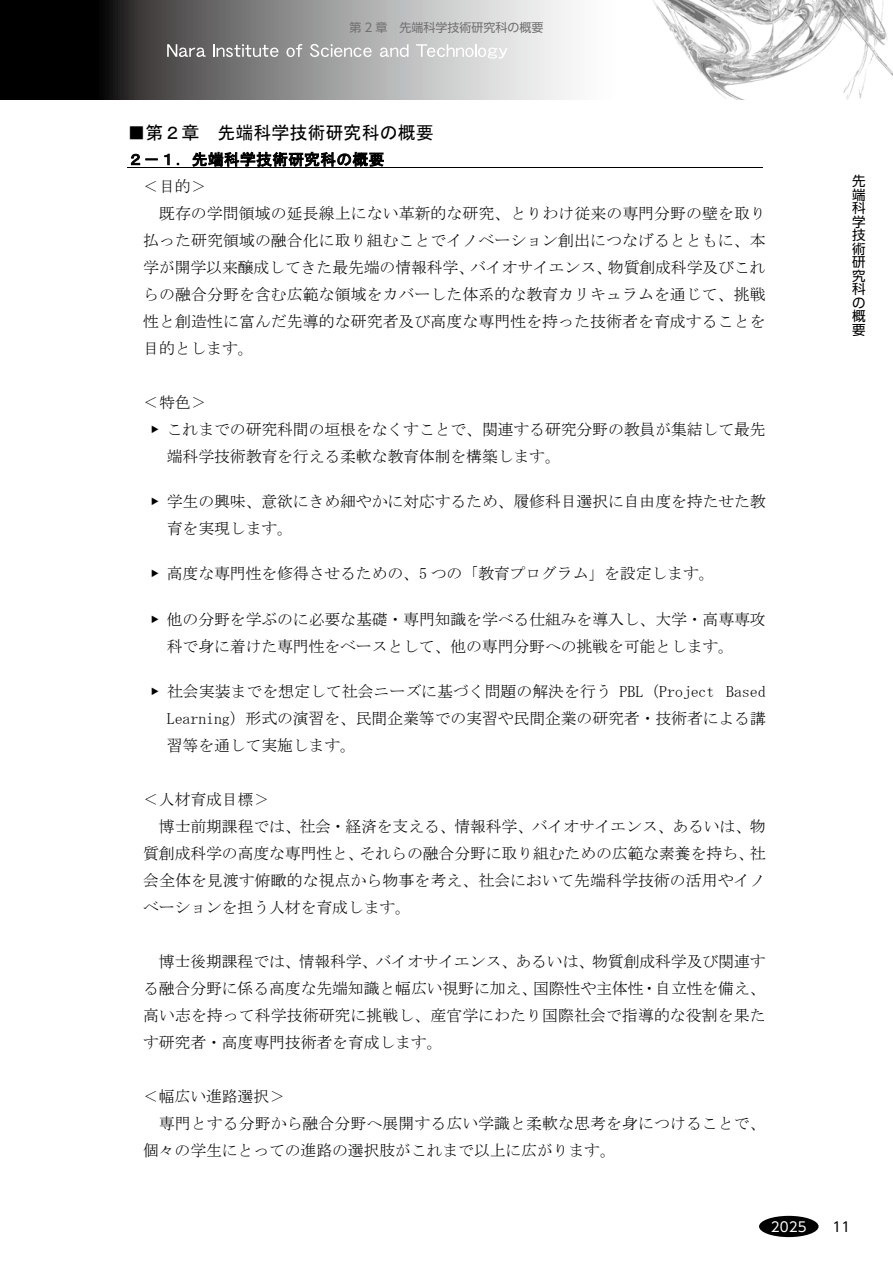
<style>
.page{position:relative;width:893px;height:1263px;background:#fff}
.page>*{position:absolute;margin:0;border:0;box-sizing:border-box;transform-origin:0 0}
.t1{font:18px "MS Gothic";color:#000}
.t2{font:15.9px/27px "MS Mincho";letter-spacing:-.005em;color:#000}
.t3{font:15.6px "MS Gothic";letter-spacing:.015em;color:#000}
.t4{font:13.5px/13.5px "UD Shin Go Pr 6";color:#000;text-align:justify}
.t5{font:13.5px "UD Shin Go Pr 6";color:#fff}
.t6{font:12px "UD Shin Go Pr 6";color:#727171}
</style>
<div class="page">
<hr style="left:128px;top:167px;width:635px;height:1px;background:#000">
<svg style="left:1px;top:0;width:570px;height:99px"></svg>
<img style="left:653px;top:0;width:240px;height:99px">
<svg style="left:167px;top:44px;width:39px;height:13px"></svg>
<svg style="left:213px;top:44px;width:66px;height:13px"></svg>
<svg style="left:286px;top:44px;width:16px;height:13px"></svg>
<svg style="left:310px;top:44px;width:62px;height:13px"></svg>
<svg style="left:380px;top:44px;width:28px;height:13px"></svg>
<svg style="left:416px;top:44px;width:92px;height:15px"></svg>
<hr style="left:0;top:0;width:1px;height:99px;background:#000">
<div style="left:759px;top:1216px;width:60px;height:21px;background:#000;border-radius:50%"></div>
<p class="t6" style="left:349px;top:18px;width:195px">第 2 章　先端科学技術研究科の概要</p>
<p class="t1" style="left:128px;top:124px;width:308px">■第２章 先端科学技術研究科の概要</p>
<p class="t3" style="left:128px;top:151px;width:258px">２－１．先端科学技術研究科の概要</p>
<p class="t2" style="left:143px;top:173px;width:65px">＜目的＞</p>
<p class="t2" style="left:159px;top:200px;width:608px">既存の学問領域の延長線上にない革新的な研究、とりわけ従来の専門分野の壁を取り</p>
<p class="t2" style="left:143px;top:227px;width:624px">払った研究領域の融合化に取り組むことでイノベーション創出につなげるとともに、本</p>
<p class="t2" style="left:143px;top:254px;width:624px">学が開学以来醸成してきた最先端の情報科学、バイオサイエンス、物質創成科学及びこれ</p>
<p class="t2" style="left:143px;top:281px;width:624px">らの融合分野を含む広範な領域をカバーした体系的な教育カリキュラムを通じて、挑戦</p>
<p class="t2" style="left:143px;top:308px;width:624px">性と創造性に富んだ先導的な研究者及び高度な専門性を持った技術者を育成することを</p>
<p class="t2" style="left:143px;top:335px;width:112px">目的とします。</p>
<p class="t2" style="left:143px;top:389px;width:65px">＜特色＞</p>
<p class="t2" style="left:151px;top:416px;width:616px">▶ これまでの研究科間の垣根をなくすことで、関連する研究分野の教員が集結して最先</p>
<p class="t2" style="left:167px;top:443px;width:395px">端科学技術教育を行える柔軟な教育体制を構築します。</p>
<p class="t2" style="left:167px;top:488px;width:600px;text-indent:-16px">▶ 学生の興味、意欲にきめ細やかに対応するため、履修科目選択に自由度を持たせた教育を実現します。</p>
<p class="t2" style="left:151px;top:560px;width:565px">▶ 高度な専門性を修得させるための、5 つの「教育プログラム」を設定します。</p>
<p class="t2" style="left:167px;top:605px;width:600px;text-indent:-16px">▶ 他の分野を学ぶのに必要な基礎・専門知識を学べる仕組みを導入し、大学・高専専攻科で身に着けた専門性をベースとして、他の専門分野への挑戦を可能とします。</p>
<p class="t2" style="left:167px;top:677px;width:600px;text-align:justify;text-indent:-16px">▶ 社会実装までを想定して社会ニーズに基づく問題の解決を行う PBL（Project Based Learning）形式の演習を、民間企業等での実習や民間企業の研究者・技術者による講習等を通して実施します。</p>
<p class="t2" style="left:143px;top:785px;width:128px">＜人材育成目標＞</p>
<p class="t2" style="left:159px;top:812px;width:608px">博士前期課程では、社会・経済を支える、情報科学、バイオサイエンス、あるいは、物</p>
<p class="t2" style="left:143px;top:839px;width:624px">質創成科学の高度な専門性と、それらの融合分野に取り組むための広範な素養を持ち、社</p>
<p class="t2" style="left:143px;top:866px;width:624px">会全体を見渡す俯瞰的な視点から物事を考え、社会において先端科学技術の活用やイノ</p>
<p class="t2" style="left:143px;top:893px;width:269px">ベーションを担う人材を育成します。</p>
<p class="t2" style="left:143px;top:947px;width:624px;text-align:justify;text-indent:16px">博士後期課程では、情報科学、バイオサイエンス、あるいは、物質創成科学及び関連する融合分野に係る高度な先端知識と幅広い視野に加え、国際性や主体性・自立性を備え、高い志を持って科学技術研究に挑戦し、産官学にわたり国際社会で指導的な役割を果たす研究者・高度専門技術者を育成します。</p>
<p class="t2" style="left:143px;top:1083px;width:143px">＜幅広い進路選択＞</p>
<p class="t2" style="left:159px;top:1110px;width:608px">専門とする分野から融合分野へ展開する広い学識と柔軟な思考を身につけることで、</p>
<p class="t2" style="left:143px;top:1137px;width:474px">個々の学生にとっての進路の選択肢がこれまで以上に広がります。</p>
<p class="t4" style="left:852px;top:174px;width:15px">先端科学技術研究科の概要</p>
<p class="t5" style="left:771px;top:1215px;width:37px">2025</p>
<p class="t4" style="left:833px;top:1219px;width:19px">11</p>
</div>
